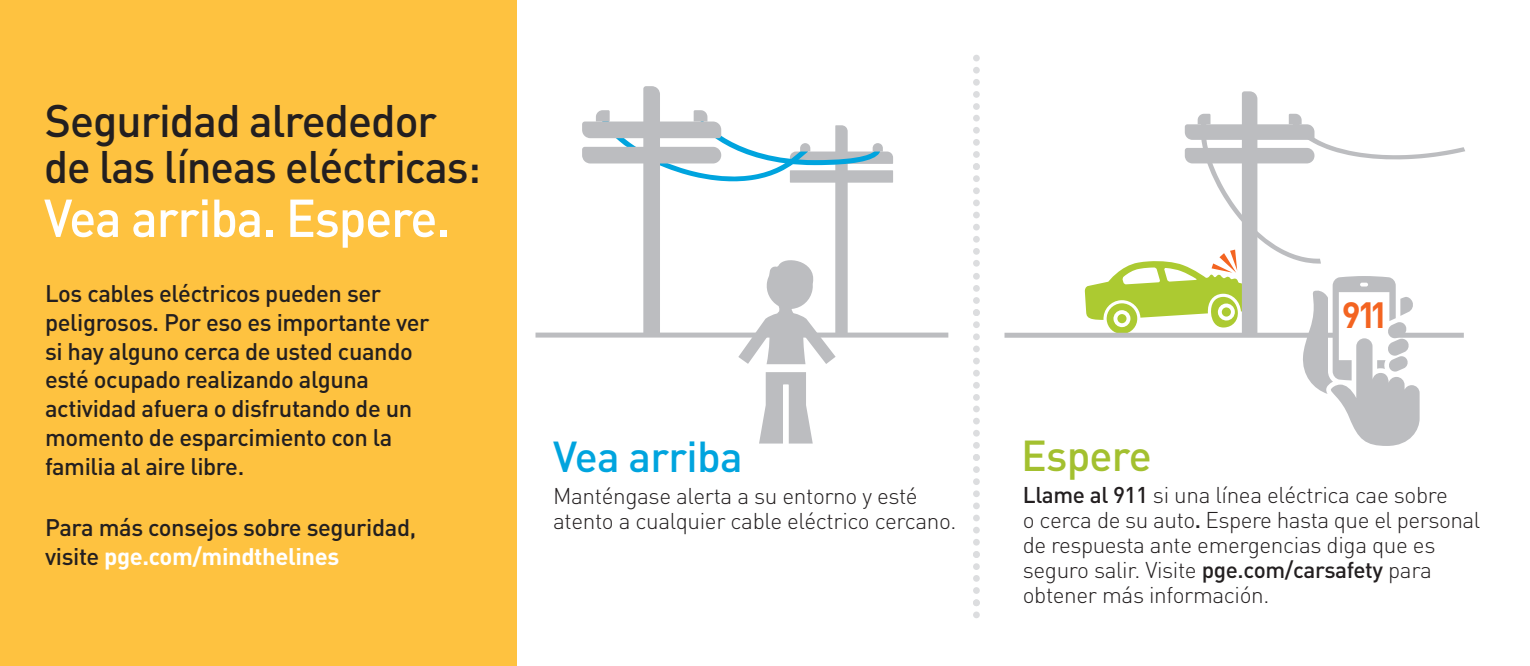
<style>
.page{position:relative;width:1530px;height:666px;background:#fff}
.page>*{position:absolute;margin:0;border:0;box-sizing:border-box;transform-origin:0 0}
.t1{font:500 52.5px "DIN Pro";letter-spacing:-.025em;color:#fff;scale:.96 1}
.t2{font:500 45px/46.2px "DIN Pro";letter-spacing:-.025em;color:#231f20}
.t3{font:500 42.75px "DIN Pro";letter-spacing:-.015em;color:#00a4de}
.t4{font:500 42.75px "DIN Pro";letter-spacing:-.015em;color:#a3c02f}
.t5{font:700 36px "DIN Pro";color:#f36421;scale:.96 1}
.t6{font:500 23.75px/28.8px "DIN Pro";letter-spacing:-.015em;color:#231f20}
.t7{font:300 22.5px/25px "DIN Pro";letter-spacing:-.015em;color:#231f20}
.s1{font-weight:700;color:#fff}
.s2{font-weight:500}
</style>
<div class="page">
<div style="left:0;top:0;width:516px;height:666px;background:#fec240"></div>
<div style="left:536px;top:333px;width:412px;height:5px;background:#bcbdc0"></div>
<svg style="left:759px;top:372px;width:54px;height:72px"></svg>
<svg style="left:582px;top:86px;width:311px;height:278px"></svg>
<div style="left:1005px;top:333px;width:459px;height:5px;background:#bcbdc0"></div>
<svg style="left:1085px;top:91px;width:380px;height:355px"></svg>
<div style="left:973px;top:248px;width:7px;height:7px;background:#dcdddf;border-radius:50%"></div>
<div style="left:973px;top:236px;width:7px;height:7px;background:#dcdddf;border-radius:50%"></div>
<div style="left:973px;top:260px;width:7px;height:7px;background:#dcdddf;border-radius:50%"></div>
<div style="left:973px;top:224px;width:7px;height:7px;background:#dcdddf;border-radius:50%"></div>
<div style="left:973px;top:212px;width:7px;height:6px;background:#dcdddf;border-radius:50%"></div>
<div style="left:973px;top:200px;width:7px;height:6px;background:#dcdddf;border-radius:50%"></div>
<div style="left:973px;top:187px;width:7px;height:7px;background:#dcdddf;border-radius:50%"></div>
<div style="left:973px;top:175px;width:7px;height:7px;background:#dcdddf;border-radius:50%"></div>
<div style="left:973px;top:163px;width:7px;height:7px;background:#dcdddf;border-radius:50%"></div>
<div style="left:973px;top:151px;width:7px;height:7px;background:#dcdddf;border-radius:50%"></div>
<div style="left:973px;top:139px;width:7px;height:7px;background:#dcdddf;border-radius:50%"></div>
<div style="left:973px;top:127px;width:7px;height:7px;background:#dcdddf;border-radius:50%"></div>
<div style="left:973px;top:115px;width:7px;height:7px;background:#dcdddf;border-radius:50%"></div>
<div style="left:973px;top:103px;width:7px;height:7px;background:#dcdddf;border-radius:50%"></div>
<div style="left:973px;top:91px;width:7px;height:7px;background:#dcdddf;border-radius:50%"></div>
<div style="left:973px;top:79px;width:7px;height:7px;background:#dcdddf;border-radius:50%"></div>
<div style="left:973px;top:67px;width:7px;height:7px;background:#dcdddf;border-radius:50%"></div>
<div style="left:973px;top:55px;width:7px;height:6px;background:#dcdddf;border-radius:50%"></div>
<div style="left:973px;top:539px;width:7px;height:7px;background:#dcdddf;border-radius:50%"></div>
<div style="left:973px;top:527px;width:7px;height:6px;background:#dcdddf;border-radius:50%"></div>
<div style="left:973px;top:515px;width:7px;height:6px;background:#dcdddf;border-radius:50%"></div>
<div style="left:973px;top:503px;width:7px;height:6px;background:#dcdddf;border-radius:50%"></div>
<div style="left:973px;top:490px;width:7px;height:7px;background:#dcdddf;border-radius:50%"></div>
<div style="left:973px;top:563px;width:7px;height:7px;background:#dcdddf;border-radius:50%"></div>
<div style="left:973px;top:551px;width:7px;height:7px;background:#dcdddf;border-radius:50%"></div>
<div style="left:973px;top:587px;width:7px;height:7px;background:#dcdddf;border-radius:50%"></div>
<div style="left:973px;top:575px;width:7px;height:7px;background:#dcdddf;border-radius:50%"></div>
<div style="left:973px;top:612px;width:7px;height:6px;background:#dcdddf;border-radius:50%"></div>
<div style="left:973px;top:599px;width:7px;height:7px;background:#dcdddf;border-radius:50%"></div>
<div style="left:973px;top:478px;width:7px;height:7px;background:#dcdddf;border-radius:50%"></div>
<div style="left:973px;top:466px;width:7px;height:7px;background:#dcdddf;border-radius:50%"></div>
<div style="left:973px;top:454px;width:7px;height:7px;background:#dcdddf;border-radius:50%"></div>
<div style="left:973px;top:442px;width:7px;height:7px;background:#dcdddf;border-radius:50%"></div>
<div style="left:973px;top:430px;width:7px;height:7px;background:#dcdddf;border-radius:50%"></div>
<div style="left:973px;top:418px;width:7px;height:6px;background:#dcdddf;border-radius:50%"></div>
<div style="left:973px;top:406px;width:7px;height:6px;background:#dcdddf;border-radius:50%"></div>
<div style="left:973px;top:394px;width:7px;height:7px;background:#dcdddf;border-radius:50%"></div>
<div style="left:973px;top:382px;width:7px;height:7px;background:#dcdddf;border-radius:50%"></div>
<div style="left:973px;top:370px;width:7px;height:7px;background:#dcdddf;border-radius:50%"></div>
<div style="left:973px;top:358px;width:7px;height:6px;background:#dcdddf;border-radius:50%"></div>
<div style="left:973px;top:346px;width:7px;height:6px;background:#dcdddf;border-radius:50%"></div>
<div style="left:973px;top:333px;width:7px;height:7px;background:#dcdddf;border-radius:50%"></div>
<div style="left:973px;top:321px;width:7px;height:7px;background:#dcdddf;border-radius:50%"></div>
<div style="left:973px;top:309px;width:7px;height:7px;background:#dcdddf;border-radius:50%"></div>
<div style="left:973px;top:297px;width:7px;height:7px;background:#dcdddf;border-radius:50%"></div>
<div style="left:973px;top:285px;width:7px;height:7px;background:#dcdddf;border-radius:50%"></div>
<div style="left:973px;top:273px;width:7px;height:7px;background:#dcdddf;border-radius:50%"></div>
<h1 class="t2" style="left:44px;top:93px;width:438px">Seguridad alrededor de las líneas eléctricas:</h1>
<h1 class="t1" style="left:44px;top:175px;width:425px">Vea arriba. Espere.</h1>
<p class="t6" style="left:45px;top:277px;width:386px">Los cables eléctricos pueden ser peligrosos. Por eso es importante ver si hay alguno cerca de usted cuando esté ocupado realizando alguna actividad afuera o disfrutando de un momento de esparcimiento con la familia al aire libre.</p>
<p class="t6" style="left:45px;top:510px;width:373px">Para más consejos sobre seguridad, visite <span class="s1">pge.com/mindthelines</span></p>
<h2 class="t3" style="left:553px;top:422px;width:191px">Vea arriba</h2>
<p class="t7" style="left:553px;top:481px;width:405px">Manténgase alerta a su entorno y esté atento a cualquier cable eléctrico cercano.</p>
<p class="t5" style="left:1342px;top:285px;width:50px">911</p>
<h2 class="t4" style="left:1021px;top:421px;width:132px">Espere</h2>
<p class="t7" style="left:1023px;top:481px;width:459px"><span class="s2">Llame al 911</span> si una línea eléctrica cae sobre<br>o cerca de su auto<span class="s2">.</span> Espere hasta que el personal de respuesta ante emergencias diga que es seguro salir. Visite <span class="s2">pge.com/carsafety</span> para obtener más información.</p>
</div>
